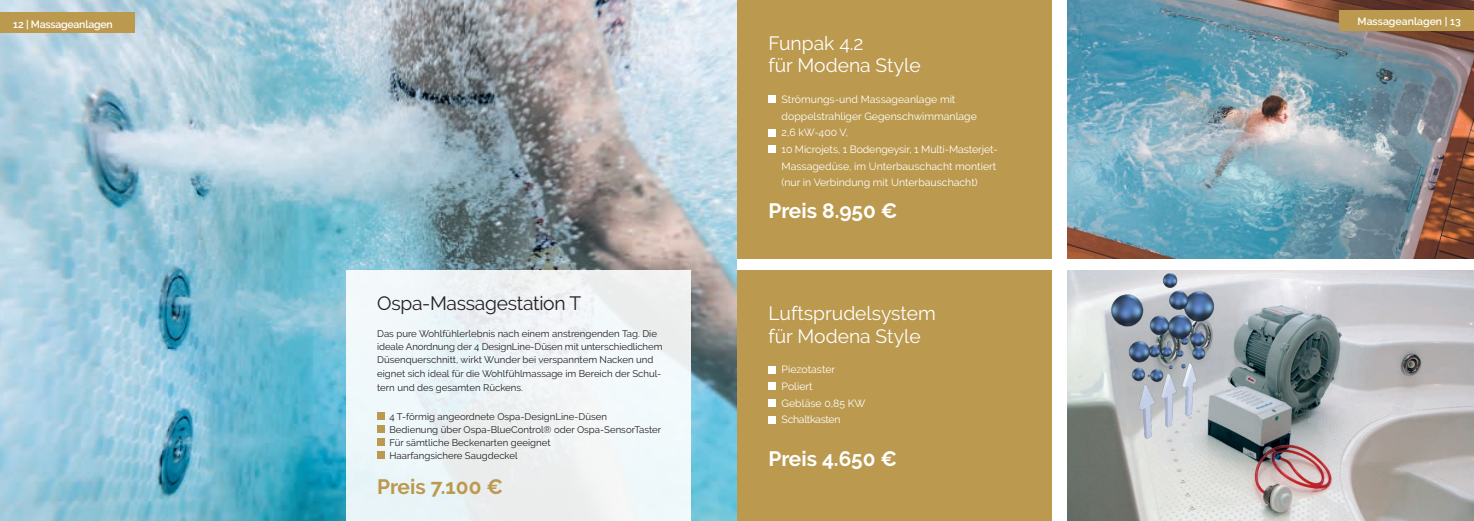
<style>
.page{position:relative;width:1474px;height:521px;background:#fff}
.page>*{position:absolute;margin:0;border:0;box-sizing:border-box;transform-origin:0 0}
.t1{font:700 20.82px "Raleway";color:#fff}
.t2{font:700 20.82px "Raleway";color:#bb994e}
.t3{font:19.25px/22.8px "Raleway";color:#fff}
.t4{font:19.25px "Raleway";letter-spacing:-.015em;color:#231f20}
.t5{font:10.5px/16.6px "Raleway";color:#fff}
.t6{font:600 10.5px "Raleway";letter-spacing:-.015em;color:#fff}
.t7{font:9.62px/13.1px "Raleway";color:#231f20}
</style>
<div class="page">
<img style="left:0;top:0;width:737px;height:521px">
<div style="left:0;top:12px;width:135px;height:21px;background:#bb994e"></div>
<div style="left:347px;top:270px;width:344px;height:251px;background:#eff5f8"></div>
<div style="left:377px;top:412px;width:7px;height:8px;background:#bb994e"></div>
<div style="left:377px;top:425px;width:7px;height:8px;background:#bb994e"></div>
<div style="left:377px;top:438px;width:7px;height:8px;background:#bb994e"></div>
<div style="left:377px;top:451px;width:7px;height:8px;background:#bb994e"></div>
<div style="left:737px;top:0;width:314px;height:258px;background:#bb994e"></div>
<img style="left:1067px;top:0;width:406px;height:258px">
<img style="left:1067px;top:270px;width:406px;height:251px">
<div style="left:737px;top:270px;width:314px;height:251px;background:#bb994e"></div>
<div style="left:1338px;top:10px;width:135px;height:21px;background:#bb994e"></div>
<div style="left:768px;top:366px;width:8px;height:7px;background:#fff"></div>
<div style="left:768px;top:383px;width:8px;height:7px;background:#fff"></div>
<div style="left:768px;top:399px;width:8px;height:8px;background:#fff"></div>
<div style="left:768px;top:416px;width:8px;height:7px;background:#fff"></div>
<div style="left:768px;top:96px;width:8px;height:7px;background:#fff"></div>
<div style="left:768px;top:129px;width:8px;height:7px;background:#fff"></div>
<div style="left:768px;top:145px;width:8px;height:8px;background:#fff"></div>
<p class="t6" style="left:13px;top:18px;width:101px">12 | Massageanlagen</p>
<h2 class="t4" style="left:377px;top:292px;width:205px">Ospa-Massagestation T</h2>
<p class="t7" style="left:377px;top:327px;width:287px">Das pure Wohlfühlerlebnis nach einem anstrengenden Tag. Die ideale Anordnung der 4 DesignLine-Düsen mit unterschiedlichem Düsenquerschnitt, wirkt Wunder bei verspanntem Nacken und eignet sich ideal für die Wohlfühlmassage im Bereich der Schul-</p>
<p class="t7" style="left:377px;top:380px;width:147px">tern und des gesamten Rückens.</p>
<p class="t7" style="left:389px;top:410px;width:273px">4 T-förmig angeordnete Ospa-DesignLine-Düsen<br>Bedienung über Ospa-BlueControl® oder Ospa-SensorTaster Für sämtliche Beckenarten geeignet<br>Haarfangsichere Saugdeckel</p>
<h1 class="t2" style="left:377px;top:475px;width:127px">Preis 7.100 €</h1>
<h2 class="t3" style="left:768px;top:31px;width:154px">Funpak 4.2<br>für Modena Style</h2>
<p class="t5" style="left:781px;top:91px;width:218px">Strömungs-und Massageanlage mit doppelstrahliger Gegenschwimmanlage<br>2,6 kW-400 V,<br>10 Microjets, 1 Bodengeysir, 1 Multi-Masterjet-Massagedüse, im Unterbauschacht montiert (nur in Verbindung mit Unterbauschacht)</p>
<h1 class="t1" style="left:768px;top:199px;width:130px">Preis 8.950 €</h1>
<h2 class="t3" style="left:768px;top:302px;width:169px">Luftsprudelsystem für Modena Style</h2>
<p class="t5" style="left:781px;top:361px;width:85px">Piezotaster<br>Poliert<br>Gebläse 0,85 KW<br>Schaltkasten</p>
<h1 class="t1" style="left:768px;top:447px;width:130px">Preis 4.650 €</h1>
<p class="t6" style="left:1357px;top:15px;width:105px">Massageanlagen | 13</p>
</div>
